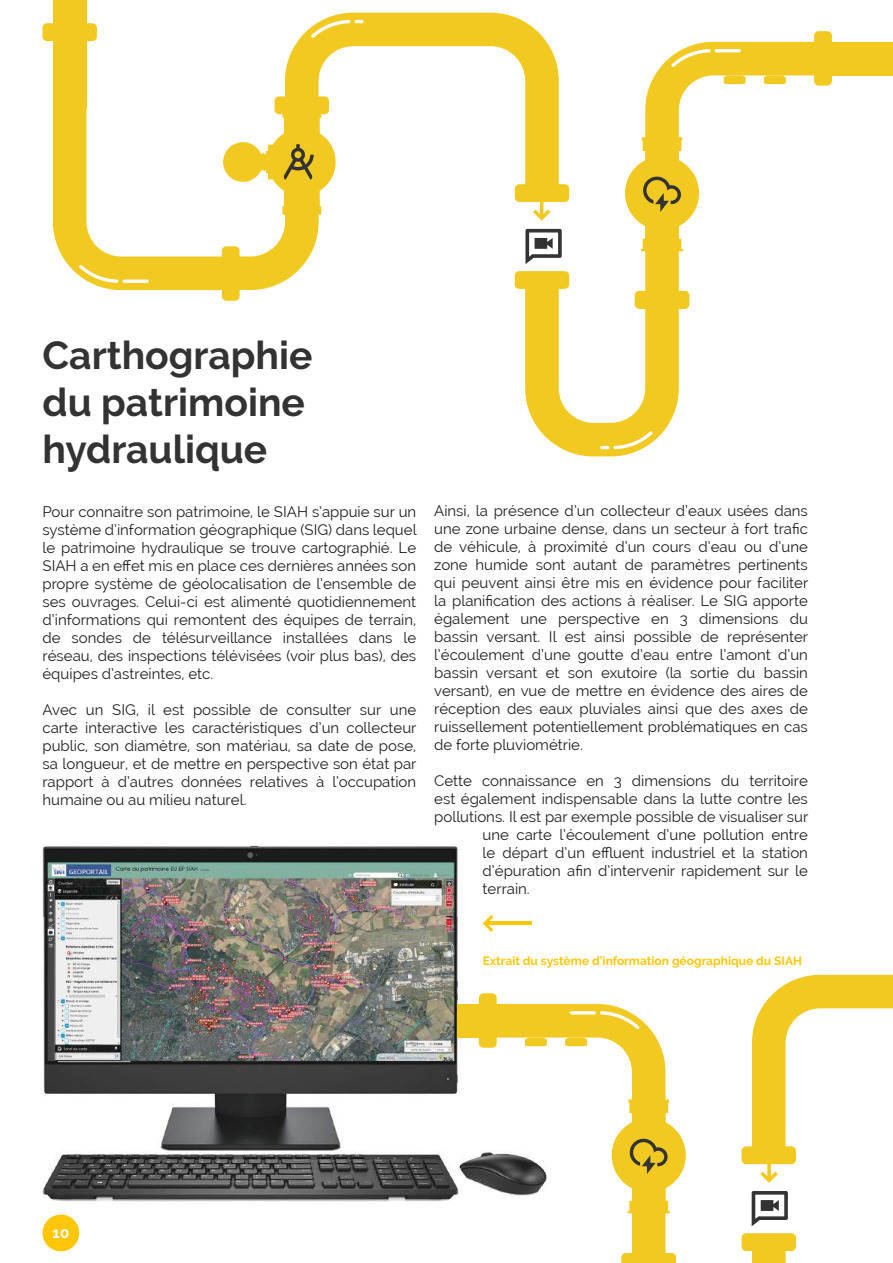
<style>
.page{position:relative;width:893px;height:1263px;background:#fff}
.page>*{position:absolute;margin:0;border:0;box-sizing:border-box;transform-origin:0 0}
.t1{font:700 39px/46.8px "Raleway";color:#333}
.t2{font:15px/18px "Raleway";color:#231f20;text-align:justify}
.t3{font:700 15px "Raleway";color:#fff}
.t4{font:700 12px "Raleway";color:#ffc708}
</style>
<div class="page">
<img style="left:43px;top:845px;width:489px;height:357px">
<svg style="left:275px;top:13px;width:294px;height:189px"></svg>
<svg style="left:311px;top:20px;width:53px;height:18px"></svg>
<svg style="left:515px;top:271px;width:164px;height:185px"></svg>
<svg style="left:635px;top:31px;width:197px;height:278px"></svg>
<svg style="left:671px;top:49px;width:70px;height:18px"></svg>
<div style="left:814px;top:42px;width:79px;height:33px;background:#f2c921"></div>
<svg style="left:724px;top:75px;width:22px;height:9px"></svg>
<svg style="left:764px;top:75px;width:22px;height:9px"></svg>
<svg style="left:625px;top:137px;width:74px;height:114px"></svg>
<svg style="left:240px;top:108px;width:96px;height:182px"></svg>
<svg style="left:525px;top:229px;width:37px;height:35px"></svg>
<svg style="left:533px;top:191px;width:17px;height:30px"></svg>
<svg style="left:43px;top:23px;width:197px;height:278px"></svg>
<svg style="left:79px;top:265px;width:70px;height:18px"></svg>
<div style="left:53px;top:0;width:34px;height:109px;background:#f2c921"></div>
<svg style="left:741px;top:1233px;width:55px;height:30px"></svg>
<svg style="left:479px;top:993px;width:197px;height:270px"></svg>
<svg style="left:570px;top:1011px;width:69px;height:18px"></svg>
<div style="left:457px;top:1004px;width:40px;height:33px;background:#f2c921"></div>
<svg style="left:565px;top:1037px;width:22px;height:9px"></svg>
<svg style="left:525px;top:1037px;width:22px;height:9px"></svg>
<svg style="left:612px;top:1099px;width:74px;height:114px"></svg>
<svg style="left:752px;top:1191px;width:36px;height:35px"></svg>
<svg style="left:741px;top:975px;width:152px;height:208px"></svg>
<svg style="left:483px;top:915px;width:10px;height:17px"></svg>
<hr style="left:485px;top:922px;width:46px;height:3px;background:#ffc708">
<div style="left:43px;top:1214px;width:36px;height:37px;background:#ffc708;border-radius:50%"></div>
<h1 class="t1" style="left:43px;top:332px;width:271px">Carthographie du patrimoine hydraulique</h1>
<p class="t2" style="left:43px;top:503px;width:376px">Pour connaitre son patrimoine, le SIAH s’appuie sur un système d’information géographique (SIG) dans lequel le patrimoine hydraulique se trouve cartographié. Le SIAH a en effet mis en place ces dernières années son propre système de géolocalisation de l’ensemble de ses ouvrages. Celui-ci est alimenté quotidiennement d’informations qui remontent des équipes de terrain, de sondes de télésurveillance installées dans le réseau, des inspections télévisées (voir plus bas), des équipes d’astreintes, etc.</p>
<p class="t2" style="left:43px;top:701px;width:376px">Avec un SIG, il est possible de consulter sur une carte interactive les caractéristiques d’un collecteur public, son diamètre, son matériau, sa date de pose, sa longueur, et de mettre en perspective son état par rapport à d’autres données relatives à l’occupation humaine ou au milieu naturel.</p>
<p class="t2" style="left:434px;top:501px;width:376px">Ainsi, la présence d’un collecteur d’eaux usées dans une zone urbaine dense, dans un secteur à fort trafic de véhicule, à proximité d’un cours d’eau ou d’une zone humide sont autant de paramètres pertinents qui peuvent ainsi être mis en évidence pour faciliter la planification des actions à réaliser. Le SIG apporte également une perspective en 3 dimensions du bassin versant. Il est ainsi possible de représenter l’écoulement d’une goutte d’eau entre l’amont d’un bassin versant et son exutoire (la sortie du bassin versant), en vue de mettre en évidence des aires de réception des eaux pluviales ainsi que des axes de ruissellement potentiellement problématiques en cas de forte pluviométrie.</p>
<p class="t2" style="left:434px;top:771px;width:375px">Cette connaissance en 3 dimensions du territoire</p>
<p class="t2" style="left:434px;top:789px;width:375px">est également indispensable dans la lutte contre les</p>
<p class="t2" style="left:434px;top:807px;width:376px">pollutions. Il est par exemple possible de visualiser sur</p>
<p class="t2" style="left:483px;top:825px;width:327px">une carte l’écoulement d’une pollution entre</p>
<p class="t2" style="left:483px;top:843px;width:327px">le départ d’un effluent industriel et la station</p>
<p class="t2" style="left:483px;top:861px;width:327px">d’épuration afin d’intervenir rapidement sur le</p>
<p class="t2" style="left:483px;top:879px;width:49px">terrain.</p>
<p class="t4" style="left:483px;top:953px;width:321px">Extrait du système d’information géographique du SIAH</p>
<p class="t3" style="left:53px;top:1224px;width:18px">10</p>
</div>
